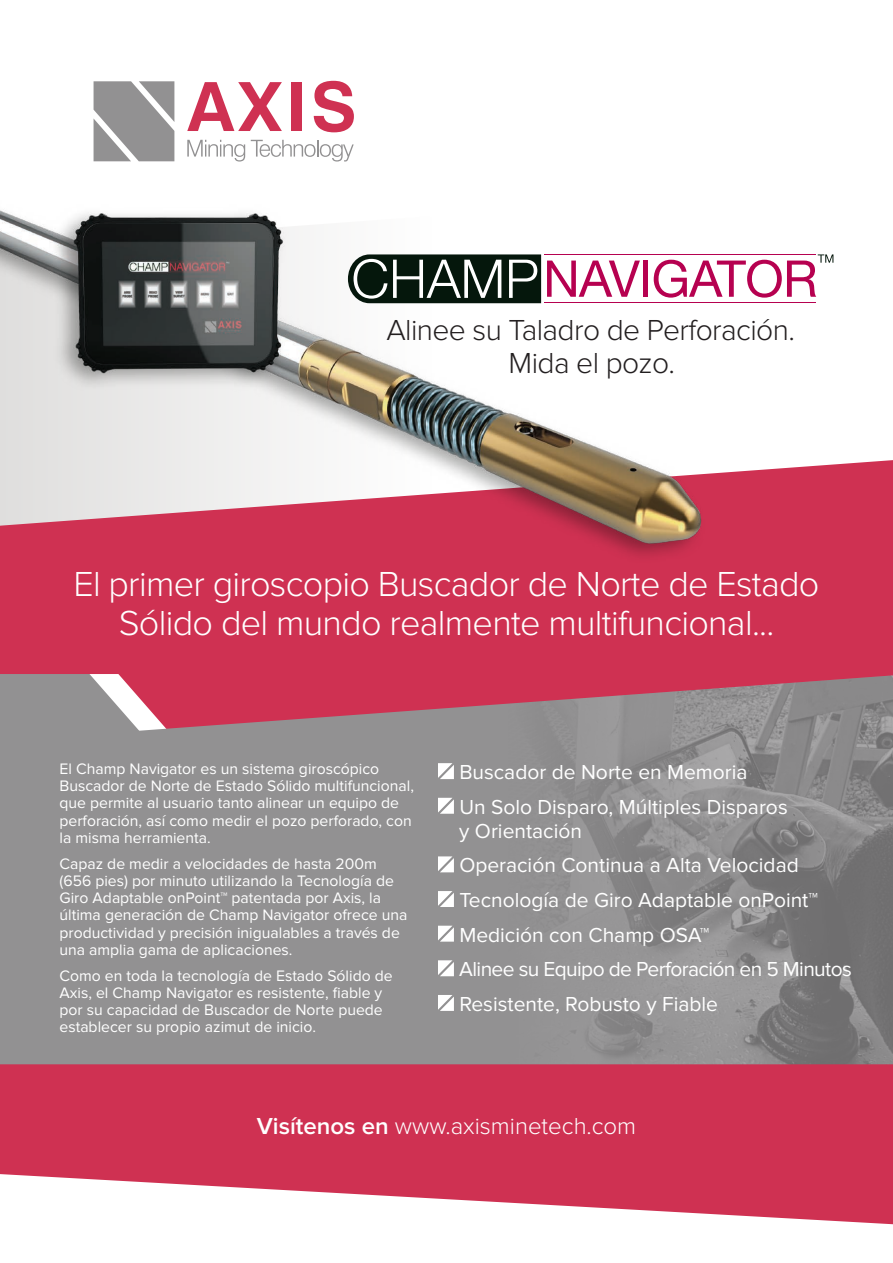
<style>
.page{position:relative;width:893px;height:1263px;background:#fff}
.page>*{position:absolute;margin:0;border:0;box-sizing:border-box;transform-origin:0 0}
.t1{font:300 36px/39px "Proxima Nova";letter-spacing:-.02em;color:#fff;text-align:center}
.t2{font:300 30px/33px "Proxima Nova";letter-spacing:-.02em;color:#231f20;text-align:center}
.t3{font:300 24px "Proxima Nova";color:#fff}
.t4{font:21px/34.7px "Proxima Nova";color:#fff}
.t5{font:15.75px/17.2px "Proxima Nova";color:#fff}
.s1{font-weight:600}
</style>
<div class="page">
<svg style="left:0;top:679px;width:506px;height:385px;background:#978b8e"></svg>
<img style="left:506px;top:675px;width:387px;height:389px">
<svg style="left:0;top:1064px;width:893px;height:160px;fill:#cf3152"></svg>
<div style="left:783px;top:460px;width:110px;height:214px;background:#cf3152"></div>
<svg style="left:787px;top:254px;width:46px;height:43px"></svg>
<hr style="left:544px;top:254px;width:271px;height:1px;background:#b60150">
<hr style="left:544px;top:302px;width:271px;height:1px;background:#b60150">
<img style="left:0;top:80px;width:783px;height:599px">
<svg style="left:438px;top:763px;width:16px;height:16px"></svg>
<svg style="left:438px;top:798px;width:16px;height:16px"></svg>
<svg style="left:438px;top:856px;width:16px;height:16px"></svg>
<svg style="left:438px;top:891px;width:16px;height:16px"></svg>
<svg style="left:438px;top:926px;width:16px;height:16px"></svg>
<svg style="left:438px;top:960px;width:16px;height:16px"></svg>
<svg style="left:438px;top:995px;width:16px;height:16px"></svg>
<h2 class="t2" style="left:386px;top:313px;width:410px">Alinee su Taladro de Perforación.<br>Mida el pozo.</h2>
<h1 class="t1" style="left:73px;top:565px;width:748px">El primer giroscopio Buscador de Norte de Estado<br>Sólido del mundo realmente multifuncional...</h1>
<p class="t5" style="left:60px;top:760px;width:356px">El Champ Navigator es un sistema giroscópico Buscador de Norte de Estado Sólido multifuncional, que permite al usuario tanto alinear un equipo de perforación, así como medir el pozo perforado, con la misma herramienta.</p>
<p class="t5" style="left:60px;top:855px;width:349px">Capaz de medir a velocidades de hasta 200m (656 pies) por minuto utilizando la Tecnología de Giro Adaptable onPoint™ patentada por Axis, la última generación de Champ Navigator ofrece una productividad y precisión inigualables a través de una amplia gama de aplicaciones.</p>
<p class="t5" style="left:60px;top:967px;width:335px">Como en toda la tecnología de Estado Sólido de Axis, el Champ Navigator es resistente, fiable y por su capacidad de Buscador de Norte puede establecer su propio azimut de inicio.</p>
<h3 class="t4" style="left:459px;top:755px;width:330px">Buscador de Norte en Memoria<br>Un Solo Disparo, Múltiples Disparos</h3>
<h3 class="t4" style="left:459px;top:814px;width:394px">y Orientación<br>Operación Continua a Alta Velocidad<br>Tecnología de Giro Adaptable onPoint™<br>Medición con Champ OSA™<br>Alinee su Equipo de Perforación en 5 Minutos<br>Resistente, Robusto y Fiable</h3>
<h3 class="t3" style="left:257px;top:1112px;width:381px"><span class="s1">Visítenos en</span> www.axisminetech.com</h3>
</div>
